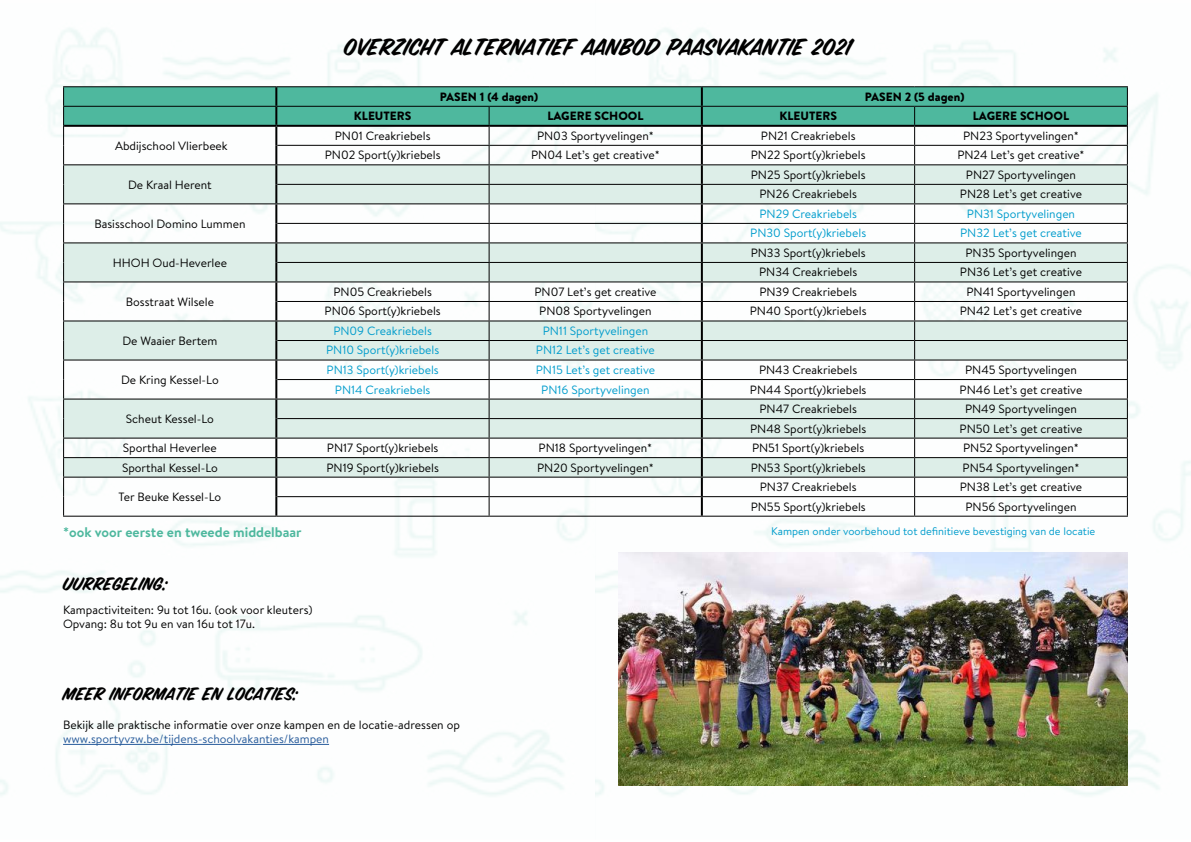
<style>
.page{position:relative;width:1191px;height:842px;background:#fff}
.page>*{position:absolute;margin:0;border:0;box-sizing:border-box;transform-origin:0 0}
.t1{font:26px "Sign Painter House Brush";color:#000}
.t2{font:20px "Sign Painter House Brush";color:#000}
.t3{font:700 14px "Brandon Text";color:#4eb89e}
.t4{font:12px/14.4px "Brandon Text";color:#000}
.t5{font:12px "Brandon Text";color:#009ccc}
.t6{font:900 12px "Brandon Text";color:#000}
.t7{font:12px "Brandon Text";color:#275b9b}
.t8{font:11px "Brandon Text";color:#009ccc}
</style>
<div class="page">
<img style="left:0;top:28px;width:1191px;height:768px">
<hr style="left:63px;top:516px;width:213px;height:1px;background:#000">
<hr style="left:702px;top:516px;width:212px;height:1px;background:#000">
<hr style="left:914px;top:516px;width:213px;height:1px;background:#000">
<hr style="left:276px;top:516px;width:213px;height:1px;background:#000">
<hr style="left:489px;top:516px;width:213px;height:1px;background:#000">
<hr style="left:63px;top:86px;width:213px;height:1px;background:#000">
<hr style="left:276px;top:86px;width:213px;height:1px;background:#000">
<hr style="left:489px;top:86px;width:213px;height:1px;background:#000">
<hr style="left:702px;top:86px;width:212px;height:1px;background:#000">
<hr style="left:914px;top:86px;width:213px;height:1px;background:#000">
<svg style="left:63px;top:87px;width:1064px;height:429px"></svg>
<hr style="left:64px;top:125px;width:212px;height:2px;background:#000">
<hr style="left:276px;top:125px;width:213px;height:2px;background:#000">
<hr style="left:489px;top:125px;width:213px;height:2px;background:#000">
<hr style="left:702px;top:125px;width:212px;height:2px;background:#000">
<hr style="left:914px;top:125px;width:212px;height:2px;background:#000">
<hr style="left:63px;top:744px;width:266px;height:1px;background:#275b9b">
<img style="left:618px;top:553px;width:509px;height:232px">
<h1 class="t1" style="left:344px;top:34px;width:509px">OVERZICHT ALTERNATIEF AANBOD PAASVAKANTIE 2021</h1>
<p class="t6" style="left:440px;top:88px;width:100px">PASEN 1 (4 dagen)</p>
<p class="t6" style="left:865px;top:88px;width:101px">PASEN 2 (5 dagen)</p>
<p class="t4" style="left:115px;top:138px;width:114px">Abdijschool Vlierbeek</p>
<p class="t4" style="left:128px;top:177px;width:85px">De Kraal Herent</p>
<p class="t4" style="left:94px;top:216px;width:153px">Basisschool Domino Lummen</p>
<p class="t4" style="left:113px;top:255px;width:116px">HHOH Oud-Heverlee</p>
<p class="t4" style="left:126px;top:294px;width:90px">Bosstraat Wilsele</p>
<p class="t4" style="left:122px;top:333px;width:96px">De Waaier Bertem</p>
<p class="t4" style="left:121px;top:372px;width:99px">De Kring Kessel-Lo</p>
<p class="t4" style="left:126px;top:411px;width:90px">Scheut Kessel-Lo</p>
<p class="t6" style="left:354px;top:108px;width:59px">KLEUTERS</p>
<p class="t6" style="left:547px;top:108px;width:98px">LAGERE SCHOOL</p>
<p class="t6" style="left:779px;top:108px;width:59px">KLEUTERS</p>
<p class="t6" style="left:972px;top:108px;width:98px">LAGERE SCHOOL</p>
<p class="t4" style="left:335px;top:128px;width:97px">PN01 Creakriebels</p>
<p class="t4" style="left:537px;top:128px;width:118px">PN03 Sportyvelingen*</p>
<p class="t4" style="left:761px;top:128px;width:96px">PN21 Creakriebels</p>
<p class="t4" style="left:963px;top:128px;width:117px">PN23 Sportyvelingen*</p>
<p class="t4" style="left:325px;top:148px;width:117px">PN02 Sport(y)kriebels</p>
<p class="t4" style="left:531px;top:148px;width:130px">PN04 Let’s get creative*</p>
<p class="t4" style="left:751px;top:148px;width:116px">PN22 Sport(y)kriebels</p>
<p class="t4" style="left:957px;top:148px;width:129px">PN24 Let’s get creative*</p>
<p class="t4" style="left:750px;top:167px;width:116px">PN25 Sport(y)kriebels</p>
<p class="t4" style="left:966px;top:167px;width:112px">PN27 Sportyvelingen</p>
<p class="t4" style="left:759px;top:187px;width:99px">PN26 Creakriebels</p>
<p class="t4" style="left:960px;top:187px;width:124px">PN28 Let’s get creative</p>
<p class="t5" style="left:759px;top:205px;width:99px">PN29 Creakriebels</p>
<p class="t5" style="left:967px;top:205px;width:110px">PN31 Sportyvelingen</p>
<p class="t5" style="left:750px;top:225px;width:117px">PN30 Sport(y)kriebels</p>
<p class="t5" style="left:960px;top:225px;width:123px">PN32 Let’s get creative</p>
<p class="t4" style="left:750px;top:245px;width:116px">PN33 Sport(y)kriebels</p>
<p class="t4" style="left:965px;top:245px;width:112px">PN35 Sportyvelingen</p>
<p class="t4" style="left:759px;top:265px;width:100px">PN34 Creakriebels</p>
<p class="t4" style="left:960px;top:265px;width:123px">PN36 Let’s get creative</p>
<p class="t4" style="left:333px;top:284px;width:100px">PN05 Creakriebels</p>
<p class="t4" style="left:534px;top:284px;width:124px">PN07 Let’s get creative</p>
<p class="t4" style="left:759px;top:284px;width:99px">PN39 Creakriebels</p>
<p class="t4" style="left:966px;top:284px;width:110px">PN41 Sportyvelingen</p>
<p class="t4" style="left:325px;top:304px;width:118px">PN06 Sport(y)kriebels</p>
<p class="t4" style="left:539px;top:304px;width:114px">PN08 Sportyvelingen</p>
<p class="t4" style="left:750px;top:304px;width:118px">PN40 Sport(y)kriebels</p>
<p class="t4" style="left:959px;top:304px;width:124px">PN42 Let’s get creative</p>
<p class="t5" style="left:333px;top:323px;width:100px">PN09 Creakriebels</p>
<p class="t5" style="left:542px;top:323px;width:107px">PN11 Sportyvelingen</p>
<p class="t5" style="left:326px;top:342px;width:115px">PN10 Sport(y)kriebels</p>
<p class="t5" style="left:536px;top:342px;width:120px">PN12 Let’s get creative</p>
<p class="t5" style="left:326px;top:362px;width:114px">PN13 Sport(y)kriebels</p>
<p class="t5" style="left:536px;top:362px;width:121px">PN15 Let’s get creative</p>
<p class="t4" style="left:759px;top:362px;width:100px">PN43 Creakriebels</p>
<p class="t4" style="left:965px;top:362px;width:113px">PN45 Sportyvelingen</p>
<p class="t5" style="left:335px;top:381px;width:97px">PN14 Creakriebels</p>
<p class="t5" style="left:541px;top:381px;width:110px">PN16 Sportyvelingen</p>
<p class="t4" style="left:750px;top:382px;width:118px">PN44 Sport(y)kriebels</p>
<p class="t4" style="left:959px;top:382px;width:124px">PN46 Let’s get creative</p>
<p class="t4" style="left:759px;top:401px;width:99px">PN47 Creakriebels</p>
<p class="t4" style="left:965px;top:401px;width:113px">PN49 Sportyvelingen</p>
<p class="t4" style="left:750px;top:421px;width:118px">PN48 Sport(y)kriebels</p>
<p class="t4" style="left:959px;top:421px;width:124px">PN50 Let’s get creative</p>
<p class="t4" style="left:123px;top:440px;width:95px">Sporthal Heverlee</p>
<p class="t4" style="left:327px;top:440px;width:113px">PN17 Sport(y)kriebels</p>
<p class="t4" style="left:538px;top:440px;width:115px">PN18 Sportyvelingen*</p>
<p class="t4" style="left:752px;top:440px;width:114px">PN51 Sport(y)kriebels</p>
<p class="t4" style="left:963px;top:440px;width:117px">PN52 Sportyvelingen*</p>
<p class="t4" style="left:122px;top:460px;width:97px">Sporthal Kessel-Lo</p>
<p class="t4" style="left:326px;top:460px;width:114px">PN19 Sport(y)kriebels</p>
<p class="t4" style="left:537px;top:460px;width:118px">PN20 Sportyvelingen*</p>
<p class="t4" style="left:750px;top:460px;width:117px">PN53 Sport(y)kriebels</p>
<p class="t4" style="left:962px;top:460px;width:118px">PN54 Sportyvelingen*</p>
<p class="t4" style="left:119px;top:489px;width:104px">Ter Beuke Kessel-Lo</p>
<p class="t4" style="left:760px;top:479px;width:98px">PN37 Creakriebels</p>
<p class="t4" style="left:959px;top:479px;width:124px">PN38 Let’s get creative</p>
<p class="t4" style="left:750px;top:499px;width:117px">PN55 Sport(y)kriebels</p>
<p class="t4" style="left:965px;top:499px;width:113px">PN56 Sportyvelingen</p>
<p class="t3" style="left:63px;top:522px;width:240px">*ook voor eerste en tweede middelbaar</p>
<h2 class="t2" style="left:63px;top:574px;width:107px">UURREGELING:</h2>
<p class="t4" style="left:63px;top:602px;width:251px">Kampactiviteiten: 9u tot 16u. (ook voor kleuters)<br>Opvang: 8u tot 9u en van 16u tot 17u.</p>
<h2 class="t2" style="left:63px;top:684px;width:237px">MEER INFORMATIE EN LOCATIES:</h2>
<p class="t4" style="left:63px;top:717px;width:398px">Bekijk alle praktische informatie over onze kampen en de locatie-adressen op</p>
<p class="t7" style="left:63px;top:731px;width:267px">www.sportyvzw.be/tijdens-schoolvakanties/kampen</p>
<p class="t8" style="left:771px;top:523px;width:325px">Kampen onder voorbehoud tot definitieve bevestiging van de locatie</p>
</div>
